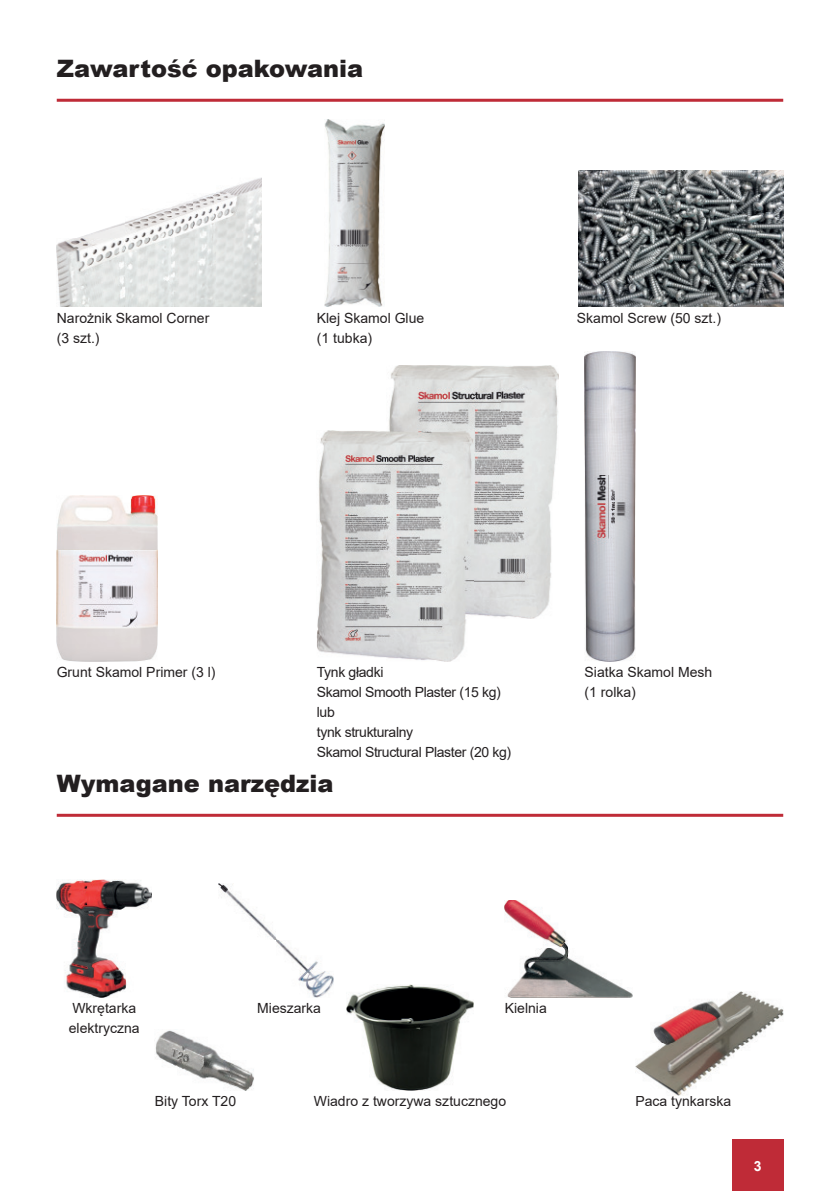
<style>
.page{position:relative;width:840px;height:1191px;background:#fff}
.page>*{position:absolute;margin:0;border:0;box-sizing:border-box;transform-origin:0 0}
.t1{font:900 24px "Arial";color:#231f20}
.t2{font:14px/20px "Arial";color:#231f20}
.t3{font:14px/20px "Arial";letter-spacing:-.025em;color:#231f20}
.t4{font:700 14px "Arial";color:#fff}
</style>
<div class="page">
<hr style="left:57px;top:99px;width:725px;height:3px;background:#bf2b37">
<div style="left:731px;top:1140px;width:51px;height:51px;background:#bf2b37"></div>
<img style="left:578px;top:170px;width:204px;height:137px">
<hr style="left:57px;top:813px;width:725px;height:3px;background:#bf2b37">
<img style="left:155px;top:1030px;width:99px;height:60px">
<img style="left:57px;top:880px;width:95px;height:117px">
<img style="left:504px;top:900px;width:128px;height:97px">
<img style="left:219px;top:883px;width:114px;height:114px">
<img style="left:346px;top:985px;width:127px;height:105px">
<img style="left:635px;top:991px;width:147px;height:104px">
<img style="left:389px;top:365px;width:169px;height:126px">
<img style="left:473px;top:491px;width:80px;height:127px">
<img style="left:57px;top:178px;width:204px;height:129px">
<img style="left:584px;top:351px;width:51px;height:310px">
<img style="left:57px;top:495px;width:100px;height:166px">
<img style="left:319px;top:431px;width:67px;height:172px">
<img style="left:317px;top:603px;width:104px;height:57px">
<img style="left:421px;top:618px;width:45px;height:43px">
<img style="left:386px;top:431px;width:87px;height:187px">
<img style="left:324px;top:119px;width:60px;height:188px">
<h1 class="t1" style="left:57px;top:51px;width:308px">Zawartość opakowania</h1>
<p class="t2" style="left:57px;top:307px;width:154px">Narożnik Skamol Corner (3 szt.)</p>
<p class="t2" style="left:317px;top:307px;width:109px">Klej Skamol Glue (1 tubka)</p>
<p class="t2" style="left:576px;top:307px;width:145px">Skamol Screw (50 szt.)</p>
<p class="t2" style="left:57px;top:662px;width:160px">Grunt Skamol Primer (3 l)</p>
<p class="t3" style="left:317px;top:662px;width:196px">Tynk gładki<br>Skamol Smooth Plaster (15 kg) lub<br>tynk strukturalny<br>Skamol Structural Plaster (20 kg)</p>
<p class="t2" style="left:584px;top:662px;width:129px">Siatka Skamol Mesh (1 rolka)</p>
<h1 class="t1" style="left:57px;top:766px;width:278px">Wymagane narzędzia</h1>
<p class="t2" style="left:69px;top:998px;width:72px">Wkrętarka elektryczna</p>
<p class="t2" style="left:257px;top:998px;width:65px">Mieszarka</p>
<p class="t2" style="left:504px;top:998px;width:44px">Kielnia</p>
<p class="t2" style="left:155px;top:1091px;width:83px">Bity Torx T20</p>
<p class="t2" style="left:313px;top:1091px;width:194px">Wiadro z tworzywa sztucznego</p>
<p class="t2" style="left:635px;top:1091px;width:97px">Paca tynkarska</p>
<p class="t4" style="left:753px;top:1155px;width:9px">3</p>
</div>
